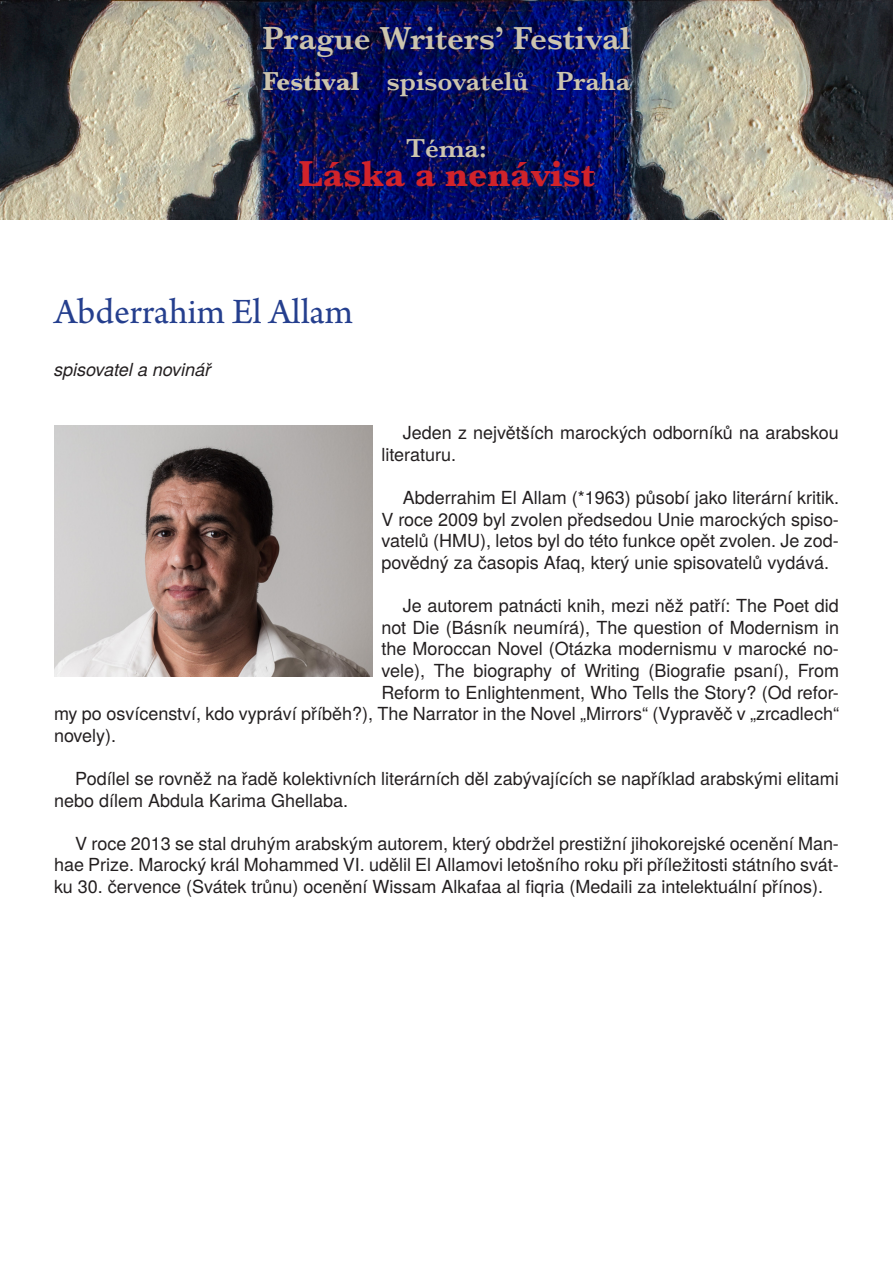
<style>
.page{position:relative;width:893px;height:1263px;background:#fff}
.page>*{position:absolute;margin:0;border:0;box-sizing:border-box;transform-origin:0 0}
.Authors_Name{font:37.5px "Arno Pro";color:#253f8e}
.t1{font:700 37.5px "Baskerville";color:#d1232a}
.t2{font:600 33px "Baskerville";color:#cdc5ae}
.t3{font:600 27px "Baskerville";color:#cdc5ae}
.t4{font:18px/21.6px "Te X Gyre Heros";color:#231f20}
.Sub-title_author{font:italic 18px "Te X Gyre Heros";color:#231f20}
.s1{font-weight:700}
</style>
<div class="page">
<img style="left:0;top:0;width:893px;height:219px">
<img style="left:54px;top:425px;width:319px;height:251px">
<h2 class="t2" style="left:263px;top:15px;width:369px">Prague Writers’ Festival</h2>
<h3 class="t3" style="left:263px;top:62px;width:369px"><span class="s1">Festival</span> spisovatelů Praha</h3>
<h3 class="t3" style="left:406px;top:129px;width:82px">Téma:</h3>
<h1 class="t1" style="left:299px;top:147px;width:297px">Láska a nenávist</h1>
<p class="Authors_Name" style="left:54px;top:290px;width:300px">Abderrahim El Allam</p>
<p class="Sub-title_author" style="left:54px;top:355px;width:159px">spisovatel a novinář</p>
<p class="t4" style="left:381px;top:421px;width:459px;text-indent:21px">Jeden z největších marockých odborníků na arabskou literaturu.</p>
<p class="t4" style="left:381px;top:486px;width:459px;text-align:justify;text-indent:21px">Abderrahim El Allam (*1963) působí jako literární kritik.<br>V roce 2009 byl zvolen předsedou Unie marockých spiso&shy;vatelů (HMU), letos byl do této funkce opět zvolen. Je zod&shy;povědný za časopis Afaq, který unie spisovatelů vydává.</p>
<p class="t4" style="left:403px;top:594px;width:438px">Je autorem patnácti knih, mezi něž patří: The Poet did</p>
<p class="t4" style="left:381px;top:615px;width:459px">not Die (Básník neumírá), The question of Modernism in</p>
<p class="t4" style="left:381px;top:637px;width:459px">the Moroccan Novel (Otázka modernismu v marocké no-</p>
<p class="t4" style="left:381px;top:658px;width:459px">vele), The biography of Writing (Biografie psaní), From</p>
<p class="t4" style="left:381px;top:680px;width:459px">Reform to Enlightenment, Who Tells the Story? (Od refor-</p>
<p class="t4" style="left:54px;top:702px;width:786px">my po osvícenství, kdo vypráví příběh?), The Narrator in the Novel „Mirrors“ (Vypravěč v „zrcadlech“</p>
<p class="t4" style="left:54px;top:723px;width:64px">novely).</p>
<p class="t4" style="left:54px;top:766px;width:786px;text-indent:21px">Podílel se rovněž na řadě kolektivních literárních děl zabývajících se například arabskými elitami nebo dílem Abdula Karima Ghellaba.</p>
<p class="t4" style="left:54px;top:831px;width:786px;text-align:justify;text-indent:21px">V roce 2013 se stal druhým arabským autorem, který obdržel prestižní jihokorejské ocenění Man&shy;hae Prize. Marocký král Mohammed VI. udělil El Allamovi letošního roku při příležitosti státního svát&shy;ku 30. července (Svátek trůnu) ocenění Wissam Alkafaa al fiqria (Medaili za intelektuální přínos).</p>
</div>
